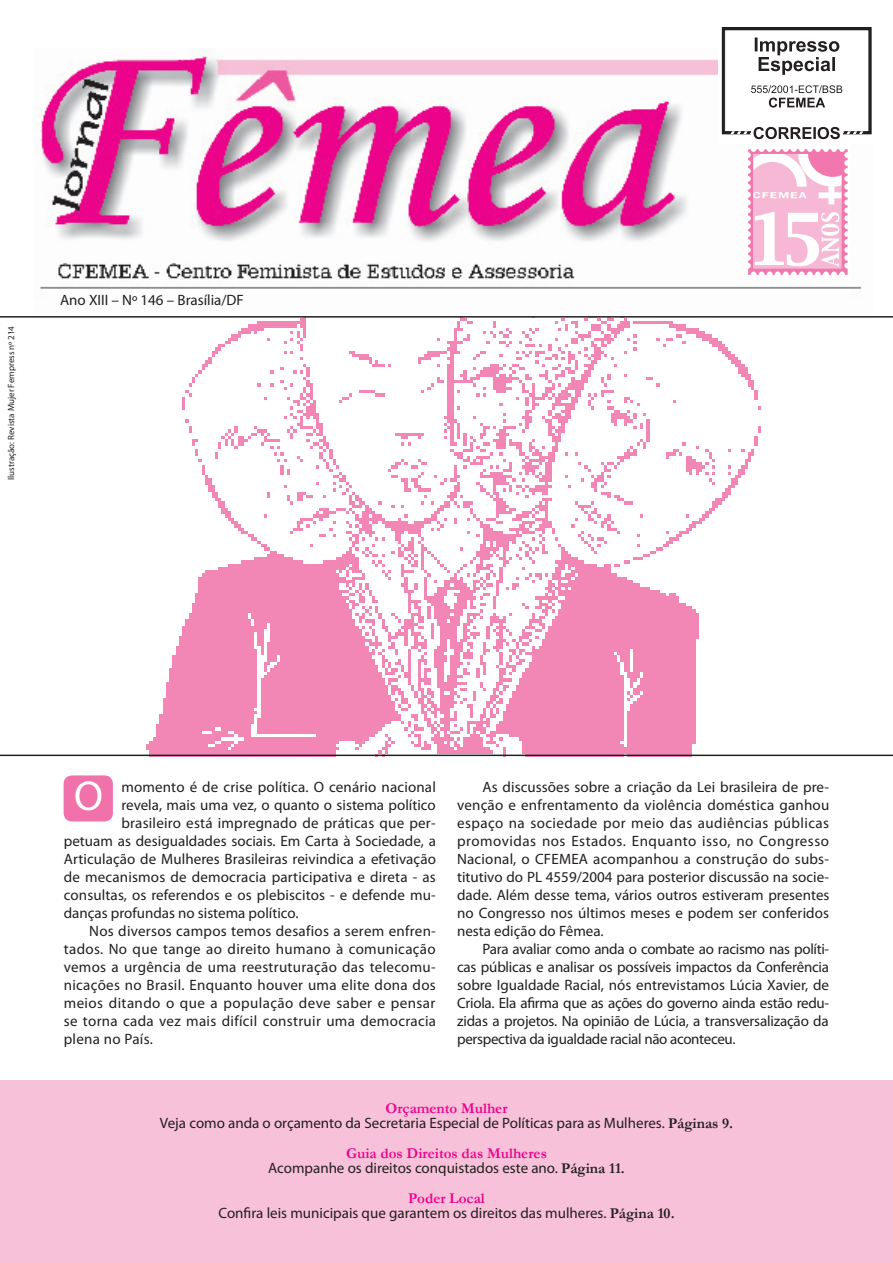
<style>
.page{position:relative;width:893px;height:1263px;background:#fff}
.page>*{position:absolute;margin:0;border:0;box-sizing:border-box;transform-origin:0 0}
.t1{font:900 42px "Garamond";color:#fff}
.t2{font:300 15px/18px "Garamond";letter-spacing:.005em;color:#231f20;text-align:center}
.t3{font:300 15px "Garamond";letter-spacing:.025em;color:#231f20}
.t4{font:300 15px "Garamond";letter-spacing:.03em;color:#231f20}
.t5{font:15px "Serifa";color:#231f20}
.t6{font:300 9px "Garamond";color:#231f20}
.s1{font-weight:700;color:#ed028c}
.s2{font-weight:700}
</style>
<div class="page">
<div style="left:0;top:1080px;width:893px;height:183px;background:#f7c1d9"></div>
<img style="left:36px;top:50px;width:826px;height:239px">
<div style="left:718px;top:23px;width:159px;height:121px;background:#fff"></div>
<div style="left:722px;top:27px;width:149px;height:107px;border:1px solid #231f20"></div>
<div style="left:724px;top:30px;width:145px;height:102px;border:1px solid #231f20"></div>
<svg style="left:755px;top:38px;width:84px;height:37px"></svg>
<hr style="left:832px;top:57px;width:3px;height:14px;background:#231f20">
<svg style="left:751px;top:85px;width:91px;height:23px"></svg>
<svg style="left:730px;top:127px;width:133px;height:12px"></svg>
<hr style="left:0;top:316px;width:893px;height:2px;background:#231f20">
<img style="left:746px;top:147px;width:103px;height:129px">
<div style="left:64px;top:775px;width:49px;height:46px;background:#f171ab"></div>
<hr style="left:0;top:754px;width:893px;height:2px;background:#231f20">
<p class="t6" style="left:6px;top:480px;width:156px;rotate:-90deg">Ilustração: Revista Mujer Fempress nº 214</p>
<p class="t5" style="left:60px;top:291px;width:185px">Ano XIII – Nº 146 – Brasília/DF</p>
<p class="t2" style="left:121px;top:778px;width:316px">momento é de crise política. O cenário nacional</p>
<p class="t2" style="left:121px;top:796px;width:316px">revela, mais uma vez, o quanto o sistema político</p>
<p class="t2" style="left:121px;top:814px;width:316px">brasileiro está impregnado de práticas que per-</p>
<p class="t2" style="left:64px;top:832px;width:374px">petuam as desigualdades sociais. Em Carta à Sociedade, a</p>
<p class="t2" style="left:64px;top:850px;width:374px">Articulação de Mulheres Brasileiras reivindica a efetivação</p>
<p class="t2" style="left:64px;top:868px;width:374px">de mecanismos de democracia participativa e direta - as</p>
<p class="t2" style="left:64px;top:886px;width:374px">consultas, os referendos e os plebiscitos - e defende mu-</p>
<p class="t2" style="left:64px;top:904px;width:236px">danças profundas no sistema político.</p>
<p class="t2" style="left:89px;top:922px;width:348px">Nos diversos campos temos desafios a serem enfren-</p>
<p class="t3" style="left:64px;top:941px;width:373px">tados. No que tange ao direito humano à comunicação</p>
<p class="t2" style="left:64px;top:958px;width:374px">vemos a urgência de uma reestruturação das telecomu-</p>
<p class="t2" style="left:64px;top:976px;width:374px">nicações no Brasil. Enquanto houver uma elite dona dos</p>
<p class="t4" style="left:64px;top:995px;width:373px">meios ditando o que a população deve saber e pensar</p>
<p class="t2" style="left:64px;top:1012px;width:374px">se torna cada vez mais difícil construir uma democracia</p>
<p class="t2" style="left:64px;top:1030px;width:91px">plena no País.</p>
<h1 class="t1" style="left:74px;top:773px;width:30px">O</h1>
<p class="t2" style="left:457px;top:778px;width:374px;text-align:justify;text-indent:25px">As discussões sobre a criação da Lei brasileira de pre&shy;venção e enfrentamento da violência doméstica ganhou espaço na sociedade por meio das audiências públicas promovidas nos Estados. Enquanto isso, no Congresso Nacional, o CFEMEA acompanhou a construção do subs&shy;titutivo do PL 4559/2004 para posterior discussão na socie&shy;dade. Além desse tema, vários outros estiveram presentes no Congresso nos últimos meses e podem ser conferidos nesta edição do Fêmea.</p>
<p class="t2" style="left:457px;top:940px;width:374px;text-align:justify;text-indent:26px">Para avaliar como anda o combate ao racismo nas políti&shy;cas públicas e analisar os possíveis impactos da Conferência sobre Igualdade Racial, nós entrevistamos Lúcia Xavier, de Criola. Ela afirma que as ações do governo ainda estão redu&shy;zidas a projetos. Na opinião de Lúcia, a transversalização da perspectiva da igualdade racial não aconteceu.</p>
<p class="t2" style="left:160px;top:1101px;width:575px;line-height:15px"><span class="s1">Orçamento Mulher<br></span>Veja como anda o orçamento da Secretaria Especial de Políticas para as Mulheres. <span class="s2">Páginas 9.</span></p>
<p class="t2" style="left:268px;top:1146px;width:358px;line-height:15px"><span class="s1">Guia dos Direitos das Mulheres<br></span>Acompanhe os direitos conquistados este ano. <span class="s2">Página 11.</span></p>
<p class="t2" style="left:219px;top:1191px;width:457px;line-height:15px"><span class="s1">Poder Local<br></span>Confira leis municipais que garantem os direitos das mulheres. <span class="s2">Página 10.</span></p>
</div>
